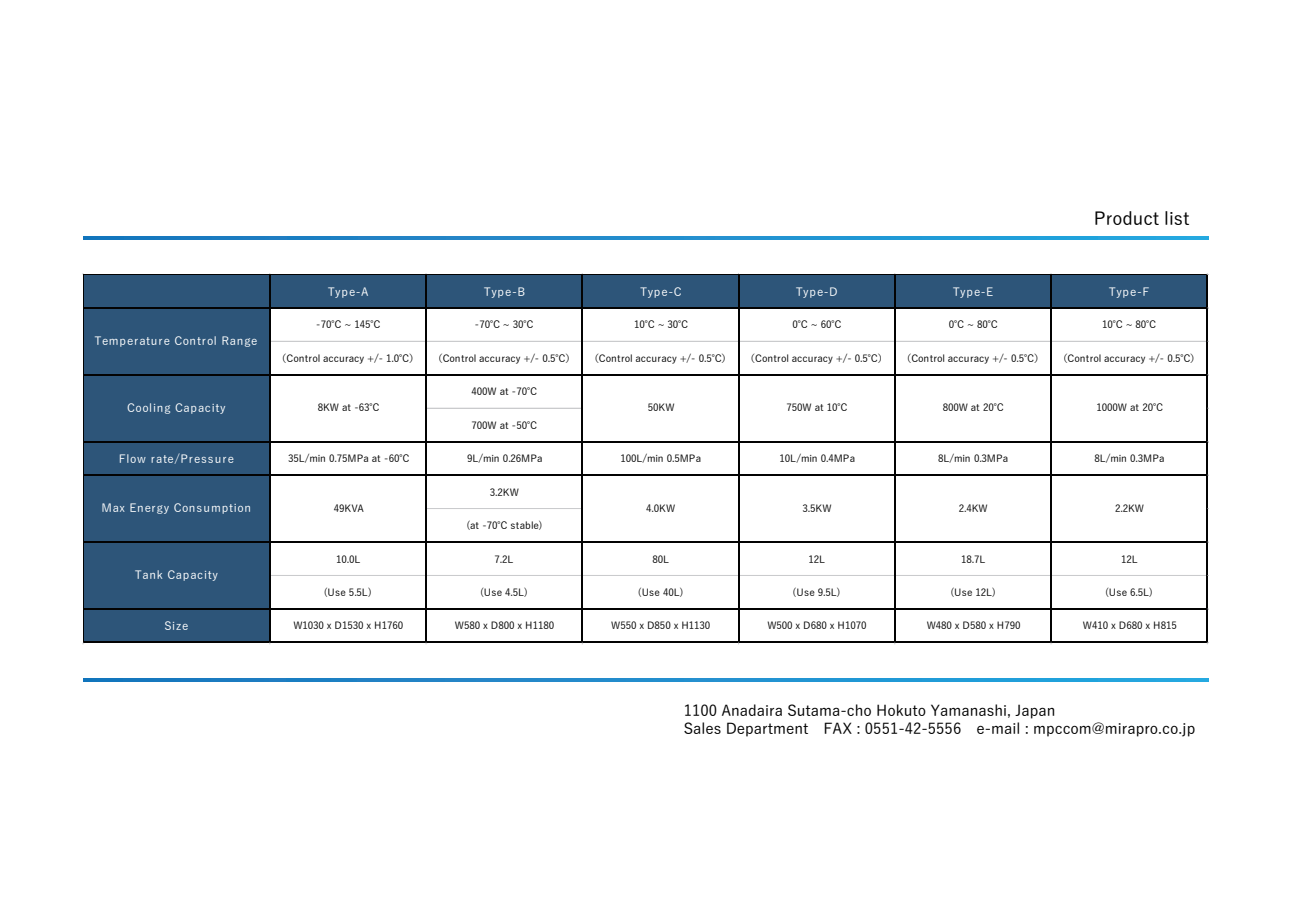
<style>
.page{position:relative;width:1289px;height:919px;background:#fff}
.page>*{position:absolute;margin:0;border:0;box-sizing:border-box;transform-origin:0 0}
.t1{font:500 18px "Yu Gothic";color:#030303}
.t2{font:500 15px/18px "Yu Gothic";color:#030303}
.t3{font:500 11.4px "Yu Gothic";letter-spacing:.05em;color:#fff}
.t4{font:500 11.4px "Yu Gothic";letter-spacing:.07em;color:#fff}
.t5{font:500 9.9px "Yu Gothic";letter-spacing:-.015em;color:#030303}
.t6{font:500 9.9px "Yu Gothic";letter-spacing:.02em;color:#030303}
</style>
<div class="page">
<div style="left:84px;top:275px;width:1123px;height:33px;background:#2d5579"></div>
<div style="left:84px;top:308px;width:186px;height:335px;background:#2d5579"></div>
<hr style="left:84px;top:274px;width:1123px;height:1px;background:#030303">
<hr style="left:84px;top:307px;width:1123px;height:1px;background:#030303">
<hr style="left:270px;top:341px;width:155px;height:1px;background:#cacbcd">
<hr style="left:427px;top:341px;width:154px;height:1px;background:#cacbcd">
<hr style="left:583px;top:341px;width:154px;height:1px;background:#cacbcd">
<hr style="left:739px;top:341px;width:155px;height:1px;background:#cacbcd">
<hr style="left:895px;top:341px;width:155px;height:1px;background:#cacbcd">
<hr style="left:1051px;top:341px;width:155px;height:1px;background:#cacbcd">
<hr style="left:84px;top:374px;width:1123px;height:1px;background:#030303">
<hr style="left:427px;top:408px;width:154px;height:1px;background:#cacbcd">
<hr style="left:84px;top:441px;width:1123px;height:1px;background:#030303">
<hr style="left:84px;top:474px;width:1123px;height:2px;background:#030303">
<hr style="left:427px;top:508px;width:154px;height:1px;background:#cacbcd">
<hr style="left:84px;top:541px;width:1123px;height:1px;background:#030303">
<hr style="left:270px;top:575px;width:155px;height:1px;background:#cacbcd">
<hr style="left:427px;top:575px;width:154px;height:1px;background:#cacbcd">
<hr style="left:583px;top:575px;width:154px;height:1px;background:#cacbcd">
<hr style="left:739px;top:575px;width:155px;height:1px;background:#cacbcd">
<hr style="left:895px;top:575px;width:155px;height:1px;background:#cacbcd">
<hr style="left:1051px;top:575px;width:155px;height:1px;background:#cacbcd">
<hr style="left:84px;top:608px;width:1123px;height:1px;background:#030303">
<hr style="left:83px;top:274px;width:1px;height:369px;background:#030303">
<hr style="left:269px;top:275px;width:1px;height:368px;background:#030303">
<hr style="left:425px;top:275px;width:2px;height:368px;background:#030303">
<hr style="left:581px;top:275px;width:2px;height:368px;background:#030303">
<hr style="left:737px;top:275px;width:2px;height:368px;background:#030303">
<hr style="left:894px;top:275px;width:1px;height:368px;background:#030303">
<hr style="left:1050px;top:275px;width:1px;height:368px;background:#030303">
<hr style="left:84px;top:641px;width:1123px;height:2px;background:#030303">
<hr style="left:1206px;top:275px;width:1px;height:368px;background:#030303">
<svg style="left:84px;top:236px;width:1123px;height:3px;background:#208dcd"></svg>
<svg style="left:83px;top:678px;width:1124px;height:3px;background:#208dcd"></svg>
<h1 class="t1" style="left:1093px;top:202px;width:97px">Product list</h1>
<p class="t3" style="left:328px;top:281px;width:42px">Type-A</p>
<p class="t3" style="left:484px;top:281px;width:43px">Type-B</p>
<p class="t3" style="left:640px;top:281px;width:43px">Type-C</p>
<p class="t3" style="left:795px;top:281px;width:43px">Type-D</p>
<p class="t3" style="left:952px;top:281px;width:42px">Type-E</p>
<p class="t3" style="left:1108px;top:281px;width:42px">Type-F</p>
<p class="t5" style="left:316px;top:315px;width:66px">-70℃ ~ 145℃</p>
<p class="t5" style="left:475px;top:315px;width:60px">-70℃ ~ 30℃</p>
<p class="t5" style="left:634px;top:315px;width:56px">10℃ ~ 30℃</p>
<p class="t5" style="left:792px;top:315px;width:50px">0℃ ~ 60℃</p>
<p class="t5" style="left:948px;top:315px;width:50px">0℃ ~ 80℃</p>
<p class="t5" style="left:1101px;top:315px;width:56px">10℃ ~ 80℃</p>
<p class="t6" style="left:276px;top:349px;width:144px">（Control accuracy +/- 1.0℃）</p>
<p class="t6" style="left:433px;top:349px;width:144px">（Control accuracy +/- 0.5℃）</p>
<p class="t6" style="left:589px;top:349px;width:144px">（Control accuracy +/- 0.5℃）</p>
<p class="t6" style="left:745px;top:349px;width:144px">（Control accuracy +/- 0.5℃）</p>
<p class="t6" style="left:901px;top:349px;width:144px">（Control accuracy +/- 0.5℃）</p>
<p class="t6" style="left:1057px;top:349px;width:144px">（Control accuracy +/- 0.5℃）</p>
<p class="t5" style="left:471px;top:382px;width:67px">400W at -70℃</p>
<p class="t5" style="left:471px;top:416px;width:67px">700W at -50℃</p>
<p class="t3" style="left:94px;top:330px;width:165px">Temperature Control Range</p>
<p class="t3" style="left:127px;top:397px;width:100px">Cooling Capacity</p>
<p class="t5" style="left:318px;top:398px;width:63px">8KW at -63℃</p>
<p class="t5" style="left:647px;top:398px;width:28px">50KW</p>
<p class="t5" style="left:942px;top:398px;width:62px">800W at 20℃</p>
<p class="t5" style="left:1096px;top:398px;width:68px">1000W at 20℃</p>
<p class="t5" style="left:786px;top:398px;width:62px">750W at 10℃</p>
<p class="t4" style="left:119px;top:448px;width:117px">Flow rate/Pressure</p>
<p class="t5" style="left:288px;top:449px;width:123px">35L/min 0.75MPa at -60℃</p>
<p class="t5" style="left:467px;top:449px;width:77px">9L/min 0.26MPa</p>
<p class="t5" style="left:620px;top:449px;width:82px">100L/min 0.5MPa</p>
<p class="t5" style="left:779px;top:449px;width:77px">10L/min 0.4MPa</p>
<p class="t5" style="left:938px;top:449px;width:72px">8L/min 0.3MPa</p>
<p class="t5" style="left:1094px;top:449px;width:72px">8L/min 0.3MPa</p>
<p class="t5" style="left:490px;top:482px;width:31px">3.2KW</p>
<p class="t5" style="left:466px;top:516px;width:78px">(at -70℃ stable)</p>
<p class="t5" style="left:336px;top:549px;width:26px">10.0L</p>
<p class="t5" style="left:494px;top:549px;width:20px">7.2L</p>
<p class="t5" style="left:652px;top:549px;width:18px">80L</p>
<p class="t5" style="left:808px;top:549px;width:18px">12L</p>
<p class="t5" style="left:961px;top:549px;width:26px">18.7L</p>
<p class="t5" style="left:1121px;top:549px;width:18px">12L</p>
<p class="t5" style="left:324px;top:583px;width:49px">(Use 5.5L)</p>
<p class="t5" style="left:480px;top:583px;width:49px">(Use 4.5L)</p>
<p class="t5" style="left:638px;top:583px;width:47px">(Use 40L)</p>
<p class="t5" style="left:792px;top:583px;width:49px">(Use 9.5L)</p>
<p class="t5" style="left:950px;top:583px;width:47px">(Use 12L)</p>
<p class="t5" style="left:1105px;top:583px;width:49px">(Use 6.5L)</p>
<p class="t3" style="left:165px;top:615px;width:25px">Size</p>
<p class="t5" style="left:293px;top:616px;width:111px">W1030 x D1530 x H1760</p>
<p class="t5" style="left:455px;top:616px;width:101px">W580 x D800 x H1180</p>
<p class="t5" style="left:611px;top:616px;width:101px">W550 x D850 x H1130</p>
<p class="t5" style="left:767px;top:616px;width:101px">W500 x D680 x H1070</p>
<p class="t5" style="left:926px;top:616px;width:95px">W480 x D580 x H790</p>
<p class="t5" style="left:1082px;top:616px;width:95px">W410 x D680 x H815</p>
<p class="t3" style="left:101px;top:497px;width:151px">Max Energy Consumption</p>
<p class="t5" style="left:334px;top:498px;width:32px">49KVA</p>
<p class="t5" style="left:646px;top:498px;width:31px">4.0KW</p>
<p class="t5" style="left:802px;top:498px;width:31px">3.5KW</p>
<p class="t5" style="left:958px;top:498px;width:31px">2.4KW</p>
<p class="t5" style="left:1114px;top:498px;width:31px">2.2KW</p>
<p class="t3" style="left:135px;top:564px;width:85px">Tank Capacity</p>
<h2 class="t2" style="left:683px;top:699px;width:513px">1100 Anadaira Sutama-cho Hokuto Yamanashi, Japan<br>Sales Department　FAX : 0551-42-5556　e-mail : mpccom@mirapro.co.jp</h2>
</div>
